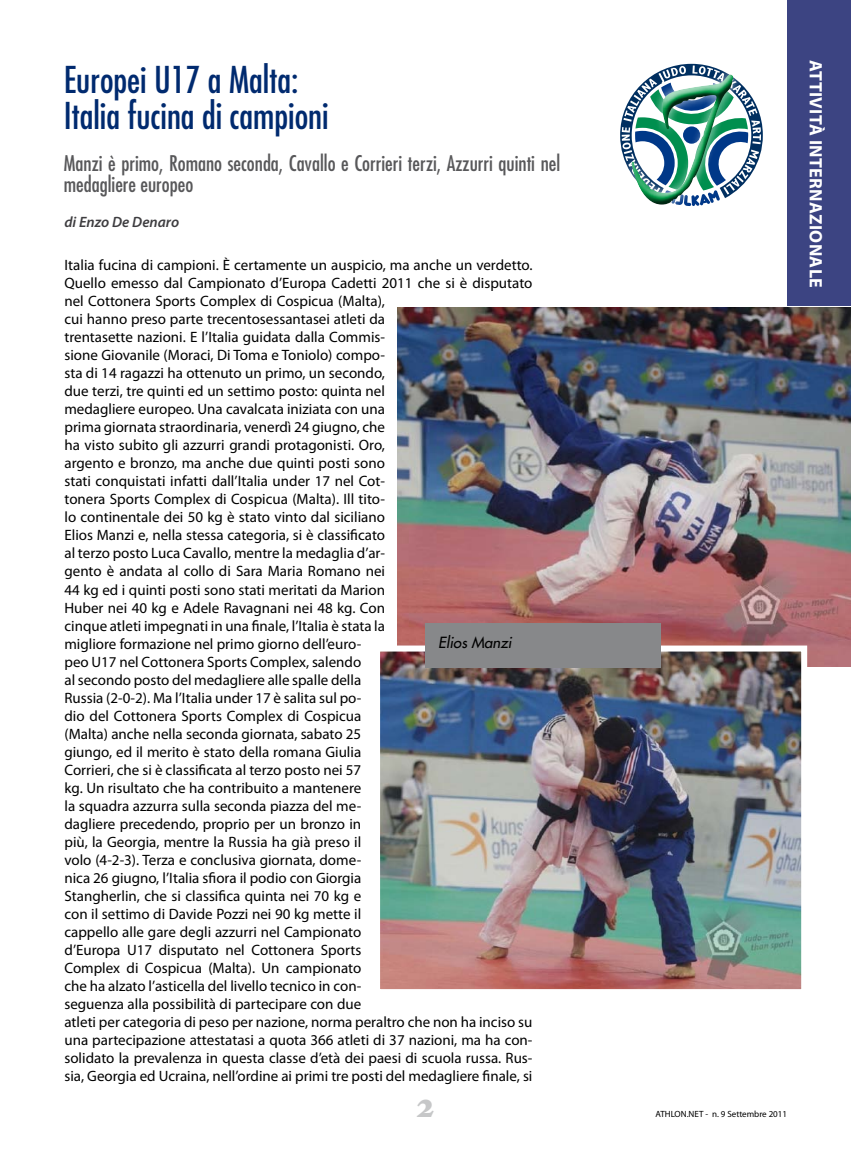
<style>
.page{position:relative;width:851px;height:1149px;background:#fff}
.page>*{position:absolute;margin:0;border:0;box-sizing:border-box;transform-origin:0 0}
.t1{font:700 150px "Ex Ponto Pro";color:#009a47}
.t2{font:condensed 36px/36px "Futura";color:#002a6f}
.t3{font:900 36px "Hoefler Text";color:#c6c7c8}
.t4{font:condensed 21px/21px "Futura";color:#58585a}
.t5{font:700 18px "Myriad Pro";letter-spacing:.02em;color:#fff}
.t6{font:15px/18px "Myriad Pro";color:#000}
.t7{font:italic 600 15px "Myriad Pro";color:#3e3d40}
.t8{font:italic 15px "Futura";color:#000}
.t9{font:9px "Myriad Pro";color:#000}
</style>
<div class="page">
<div style="left:787px;top:0;width:63px;height:306px;background:#3c4482"></div>
<svg style="left:744px;top:87px;width:18px;height:97px"></svg>
<div style="left:620px;top:64px;width:121px;height:134px;background:#fff;opacity:.75"></div>
<div style="left:632px;top:68px;width:112px;height:147px;background:#000;opacity:.75"></div>
<img style="left:398px;top:307px;width:452px;height:359px">
<img style="left:381px;top:652px;width:419px;height:335px">
<div style="left:374px;top:645px;width:433px;height:349px;border:6px solid #fff"></div>
<div style="left:425px;top:623px;width:235px;height:44px;background:#87888a"></div>
<h2 class="t2" style="left:64px;top:61px;width:266px">Europei U17 a Malta:<br>Italia fucina di campioni</h2>
<h3 class="t4" style="left:64px;top:152px;width:498px">Manzi è primo, Romano seconda, Cavallo e Corrieri terzi, Azzurri quinti nel medagliere europeo</h3>
<p class="t7" style="left:64px;top:213px;width:116px">di Enzo De Denaro</p>
<p class="t6" style="left:64px;top:256px;width:469px">Italia fucina di campioni. È certamente un auspicio, ma anche un verdetto.<br>Quello emesso dal Campionato d’Europa Cadetti 2011 che si è disputato nel Cottonera Sports Complex di Cospicua (Malta),<br>cui hanno preso parte trecentosessantasei atleti da<br>trentasette nazioni. E l’Italia guidata dalla Commis-<br>sione Giovanile (Moraci, Di Toma e Toniolo) compo-<br>sta di 14 ragazzi ha ottenuto un primo, un secondo,<br>due terzi, tre quinti ed un settimo posto: quinta nel<br>medagliere europeo. Una cavalcata iniziata con una<br>prima giornata straordinaria, venerdì 24 giugno, che<br>ha visto subito gli azzurri grandi protagonisti. Oro,<br>argento e bronzo, ma anche due quinti posti sono<br>stati conquistati infatti dall’Italia under 17 nel Cot-<br>tonera Sports Complex di Cospicua (Malta). Ill tito-<br>lo continentale dei 50 kg è stato vinto dal siciliano<br>Elios Manzi e, nella stessa categoria, si è classificato<br>al terzo posto Luca Cavallo, mentre la medaglia d’ar-<br>gento è andata al collo di Sara Maria Romano nei<br>44 kg ed i quinti posti sono stati meritati da Marion<br>Huber nei 40 kg e Adele Ravagnani nei 48 kg. Con<br>cinque atleti impegnati in una finale, l’Italia è stata la<br>migliore formazione nel primo giorno dell’euro-<br>peo U17 nel Cottonera Sports Complex, salendo<br>al secondo posto del medagliere alle spalle della<br>Russia (2-0-2). Ma l’Italia under 17 è salita sul po-<br>dio del Cottonera Sports Complex di Cospicua<br>(Malta) anche nella seconda giornata, sabato 25<br>giungo, ed il merito è stato della romana Giulia<br>Corrieri, che si è classificata al terzo posto nei 57<br>kg. Un risultato che ha contribuito a mantenere<br>la squadra azzurra sulla seconda piazza del me-<br>dagliere precedendo, proprio per un bronzo in<br>più, la Georgia, mentre la Russia ha già preso il<br>volo (4-2-3). Terza e conclusiva giornata, dome-<br>nica 26 giugno, l’Italia sfiora il podio con Giorgia<br>Stangherlin, che si classifica quinta nei 70 kg e<br>con il settimo di Davide Pozzi nei 90 kg mette il<br>cappello alle gare degli azzurri nel Campionato<br>d’Europa U17 disputato nel Cottonera Sports<br>Complex di Cospicua (Malta). Un campionato<br>che ha alzato l’asticella del livello tecnico in con-<br>seguenza alla possibilità di partecipare con due<br>atleti per categoria di peso per nazione, norma peraltro che non ha inciso su una partecipazione attestatasi a quota 366 atleti di 37 nazioni, ma ha con&shy;solidato la prevalenza in questa classe d’età dei paesi di scuola russa. Rus&shy;sia, Georgia ed Ucraina, nell’ordine ai primi tre posti del medagliere finale, si</p>
<p class="t8" style="left:438px;top:632px;width:75px">Elios Manzi</p>
<h1 class="t1" style="left:647px;top:36px;width:79px">J</h1>
<h2 class="t3" style="left:416px;top:1082px;width:20px">2</h2>
<p class="t9" style="left:655px;top:1108px;width:133px">ATHLON.NET - n. 9 Settembre 2011</p>
<p class="t5" style="left:827px;top:60px;width:229px;rotate:90deg">ATTIVITÀ INTERNAZIONALE</p>
</div>
